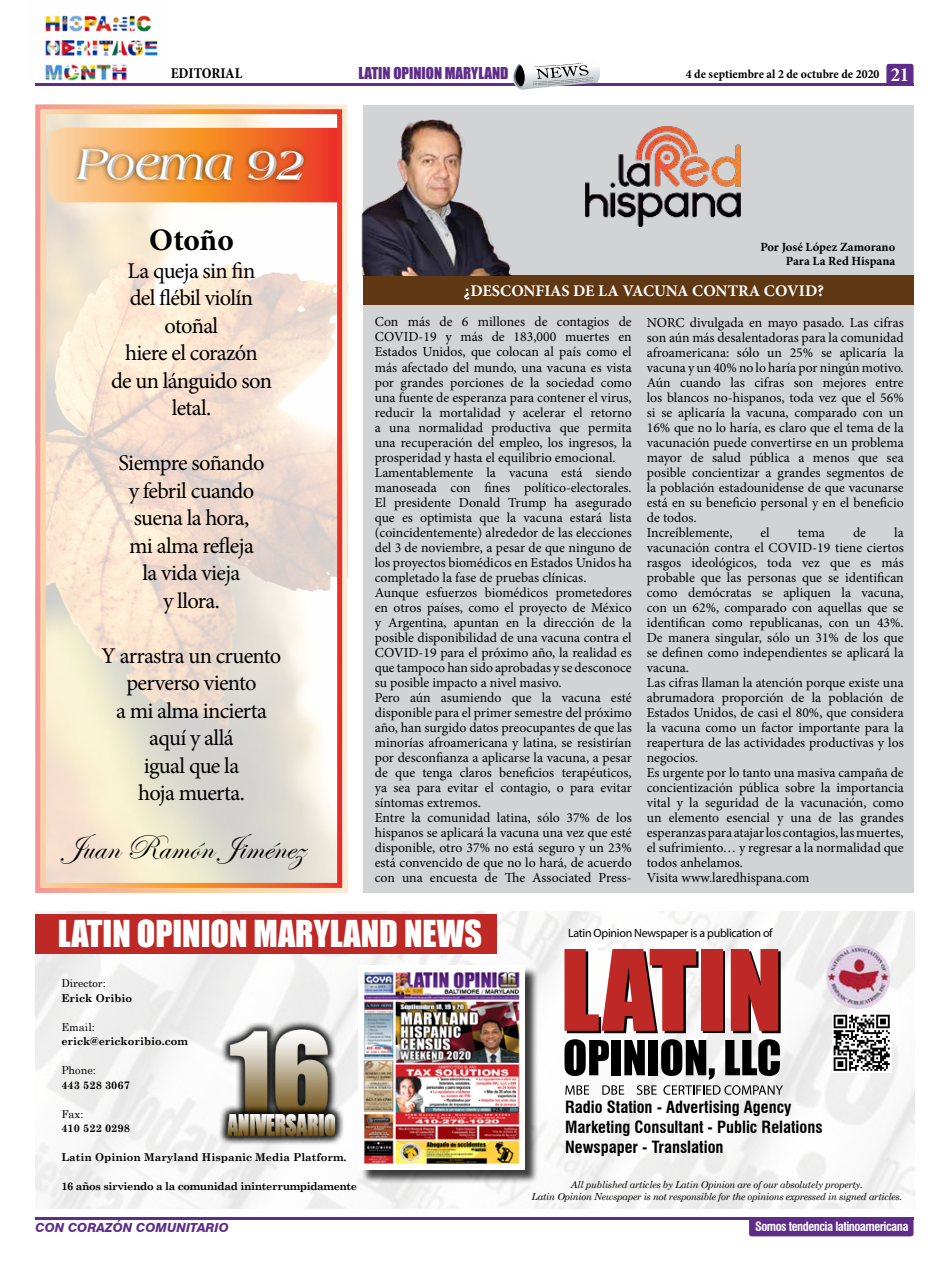
<style>
.page{position:relative;width:949px;height:1279px;background:#fff}
.page>*{position:absolute;margin:0;border:0;box-sizing:border-box;transform-origin:0 0}
.t1{font:italic 45px "Americana BT";color:#fff}
.t2{font:35px "Edwardian Script ITC";color:#000}
.t3{font:34px "Impact";color:#fff}
.t4{font:700 31.25px "Minion Pro";letter-spacing:-.005em;color:#000}
.t5{font:22.5px/27.5px "Minion Pro";letter-spacing:-.03em;color:#000;text-align:center}
.t6{font:700 condensed 16.38px/19.8px "Swiss 721 BT";color:#000}
.t7{font:700 16.25px "Minion Pro";color:#fff}
.t8{font:15px "Impact";color:#5f2c8a}
.t9{font:700 condensed 15px "Minion Pro";letter-spacing:-.005em;color:#000}
.t10{font:13.75px/15px "Minion Pro";color:#000}
.t11{font:700 12.5px/13.8px "Minion Pro";color:#000;text-align:right}
.t12{font:700 condensed 12.5px "Minion Pro";letter-spacing:.005em;color:#000}
.t13{font:700 condensed 12.5px "Swiss 721 BT";letter-spacing:-.04em;color:#fff}
.t14{font:italic 800 12.5px "Swiss 721 BT";color:#5f2c8a}
.t15{font:12px "Myriad Pro";letter-spacing:-.025em;color:#000}
.t16{font:700 10.88px "Century Schoolbook";color:#000}
.t17{font:700 10.88px "Century Schoolbook";letter-spacing:-.035em;color:#000}
.t18{font:10.88px "Century Schoolbook";color:#000}
.t19{font:italic 9.62px/11.6px "Century Schoolbook";letter-spacing:-.025em;color:#000;text-align:center}
.s1{font-size:20px;color:#fff}
</style>
<div class="page">
<div style="left:749px;top:1216px;width:164px;height:19px;background:#5f2c8a;border-radius:3px"></div>
<div style="left:886px;top:64px;width:27px;height:21px;background:#5f2c8a;border-radius:3px"></div>
<hr style="left:35px;top:1216px;width:878px;height:2px;background:#602c88">
<hr style="left:35px;top:83px;width:878px;height:2px;background:#602c88">
<svg style="left:506px;top:62px;width:94px;height:28px"></svg>
<img style="left:45px;top:15px;width:113px;height:66px">
<div style="left:363px;top:106px;width:550px;height:786px;background:#d1d3d4"></div>
<img style="left:585px;top:126px;width:156px;height:101px">
<div style="left:363px;top:275px;width:550px;height:30px;background:#603813"></div>
<img style="left:361px;top:119px;width:151px;height:156px">
<img style="left:47px;top:115px;width:289px;height:766px">
<div style="left:35px;top:105px;width:312px;height:787px;border:5px solid #fff"></div>
<svg style="left:48px;top:128px;width:288px;height:74px;background:#f48c4e"></svg>
<div style="left:71px;top:143px;width:237px;height:44px;background:#000;opacity:.75"></div>
<div style="left:41px;top:109px;width:301px;height:778px;border:5px solid #fff"></div>
<img style="left:35px;top:911px;width:879px;height:297px">
<div style="left:35px;top:913px;width:461px;height:40px;background:#be2925"></div>
<svg style="left:831px;top:1012px;width:60px;height:60px"></svg>
<svg style="left:833px;top:1014px;width:56px;height:56px"></svg>
<div style="left:703px;top:951px;width:21px;height:81px;background:#be2925"></div>
<svg style="left:564px;top:948px;width:134px;height:84px"></svg>
<div style="left:701px;top:948px;width:21px;height:82px;background:#be2925"></div>
<svg style="left:730px;top:948px;width:50px;height:84px;background:#b63b38"></svg>
<svg style="left:564px;top:1038px;width:219px;height:56px"></svg>
<img style="left:826px;top:944px;width:64px;height:64px;border-radius:32px">
<div style="left:360px;top:966px;width:179px;height:217px;background:#000;opacity:.75"></div>
<img style="left:358px;top:964px;width:166px;height:205px">
<img style="left:208px;top:1014px;width:143px;height:132px">
<p class="t9" style="left:171px;top:63px;width:73px">EDITORIAL</p>
<p class="t8" style="left:358px;top:62px;width:151px">LATIN OPINION MARYLAND</p>
<p class="t12" style="left:686px;top:65px;width:225px">4 de septiembre al 2 de octubre de 2020 <span class="s1">21</span></p>
<h1 class="t1" style="left:80px;top:138px;width:229px">Poema 92</h1>
<h3 class="t4" style="left:149px;top:218px;width:86px">Otoño</h3>
<h3 class="t5" style="left:111px;top:256px;width:162px">La queja sin fin<br>del flébil violín otoñal<br>hiere el corazón<br>de un lánguido son letal.</h3>
<h3 class="t5" style="left:118px;top:449px;width:148px">Siempre soñando y febril cuando suena la hora,<br>mi alma refleja<br>la vida vieja<br>y llora.</h3>
<h3 class="t5" style="left:102px;top:641px;width:181px">Y arrastra un cruento perverso viento<br>a mi alma incierta aquí y allá<br>igual que la<br>hoja muerta.</h3>
<h2 class="t2" style="left:63px;top:828px;width:243px">Juan Ramón Jiménez</h2>
<p class="t11" style="left:760px;top:240px;width:136px">Por José López Zamorano<br>Para La Red Hispana</p>
<p class="t7" style="left:464px;top:279px;width:361px">¿DESCONFIAS DE LA VACUNA CONTRA COVID?</p>
<p class="t10" style="left:375px;top:314px;width:258px">Con más de 6 millones de contagios de COVID-19 y más de 183,000 muertes en Estados Unidos, que colocan al país como el más afectado del mundo, una vacuna es vista por grandes porciones de la sociedad como una fuente de esperanza para contener el virus, reducir la mortalidad y acelerar el retorno a una normalidad productiva que permita una recuperación del empleo, los ingresos, la prosperidad y hasta el equilibrio emocional.<br>Lamentablemente la vacuna está siendo manoseada con fines político-electorales.<br>El presidente Donald Trump ha asegurado que es optimista que la vacuna estará lista (coincidentemente) alrededor de las elecciones del 3 de noviembre, a pesar de que ninguno de los proyectos biomédicos en Estados Unidos ha completado la fase de pruebas clínicas.<br>Aunque esfuerzos biomédicos prometedores en otros países, como el proyecto de México y Argentina, apuntan en la dirección de la posible disponibilidad de una vacuna contra el COVID-19 para el próximo año, la realidad es que tampoco han sido aprobadas y se desconoce su posible impacto a nivel masivo.<br>Pero aún asumiendo que la vacuna esté disponible para el primer semestre del próximo año, han surgido datos preocupantes de que las minorías afroamericana y latina, se resistirían por desconfianza a aplicarse la vacuna, a pesar de que tenga claros beneficios terapéuticos, ya sea para evitar el contagio, o para evitar síntomas extremos.<br>Entre la comunidad latina, sólo 37% de los hispanos se aplicará la vacuna una vez que esté disponible, otro 37% no está seguro y un 23% está convencido de que no lo hará, de acuerdo con una encuesta de The Associated Press-</p>
<p class="t10" style="left:647px;top:314px;width:258px">NORC divulgada en mayo pasado. Las cifras son aún más desalentadoras para la comunidad afroamericana: sólo un 25% se aplicaría la vacuna y un 40% no lo haría por ningún motivo.<br>Aún cuando las cifras son mejores entre los blancos no-hispanos, toda vez que el 56% si se aplicaría la vacuna, comparado con un 16% que no lo haría, es claro que el tema de la vacunación puede convertirse en un problema mayor de salud pública a menos que sea posible concientizar a grandes segmentos de la población estadounidense de que vacunarse está en su beneficio personal y en el beneficio de todos.<br>Increíblemente,</p>
<p class="t10" style="left:647px;top:524px;width:258px;text-indent:247px">la vacunación contra el COVID-19 tiene ciertos rasgos ideológicos, toda vez que es más probable que las personas que se identifican como demócratas se apliquen la vacuna, con un 62%, comparado con aquellas que se identifican como republicanas, con un 43%.<br>De manera singular, sólo un 31% de los que se definen como independientes se aplicará la vacuna.<br>Las cifras llaman la atención porque existe una abrumadora proporción de la población de Estados Unidos, de casi el 80%, que considera la vacuna como un factor importante para la reapertura de las actividades productivas y los negocios.<br>Es urgente por lo tanto una masiva campaña de concientización pública sobre la importancia vital y la seguridad de la vacunación, como un elemento esencial y una de las grandes esperanzas para atajar los contagios, las muertes, el sufrimiento… y regresar a la normalidad que todos anhelamos.<br>Visita www.laredhispana.com</p>
<p class="t10" style="left:760px;top:524px;width:11px">el</p>
<p class="t10" style="left:797px;top:524px;width:29px">tema</p>
<p class="t10" style="left:853px;top:524px;width:15px">de</p>
<h3 class="t3" style="left:58px;top:906px;width:426px">LATIN OPINION MARYLAND NEWS</h3>
<p class="t18" style="left:61px;top:973px;width:46px">Director:</p>
<p class="t16" style="left:61px;top:989px;width:72px">Erick Oribio</p>
<p class="t18" style="left:61px;top:1017px;width:35px">Email:</p>
<p class="t16" style="left:61px;top:1032px;width:128px">erick@erickoribio.com</p>
<p class="t18" style="left:61px;top:1060px;width:36px">Phone:</p>
<p class="t16" style="left:61px;top:1075px;width:70px">443 528 3067</p>
<p class="t18" style="left:61px;top:1104px;width:24px">Fax:</p>
<p class="t16" style="left:61px;top:1119px;width:70px">410 522 0298</p>
<p class="t16" style="left:61px;top:1148px;width:287px">Latin Opinion Maryland Hispanic Media Platform.</p>
<p class="t17" style="left:61px;top:1177px;width:297px">16 años sirviendo a la comunidad ininterrumpidamente</p>
<p class="t15" style="left:568px;top:925px;width:206px">Latin Opinion Newspaper is a publication of</p>
<p class="t6" style="left:565px;top:1097px;width:259px">Radio Station - Advertising Agency<br>Marketing Consultant - Public Relations<br>Newspaper - Translation</p>
<p class="t19" style="left:531px;top:1178px;width:372px">All published articles by Latin Opinion are of our absolutely property.<br>Latin Opinion Newspaper is not responsible for the opinions expressed in signed articles.</p>
<p class="t14" style="left:35px;top:1219px;width:195px">CON CORAZÓN COMUNITARIO</p>
<p class="t13" style="left:755px;top:1218px;width:155px">Somos tendencia latinoamericana</p>
</div>
